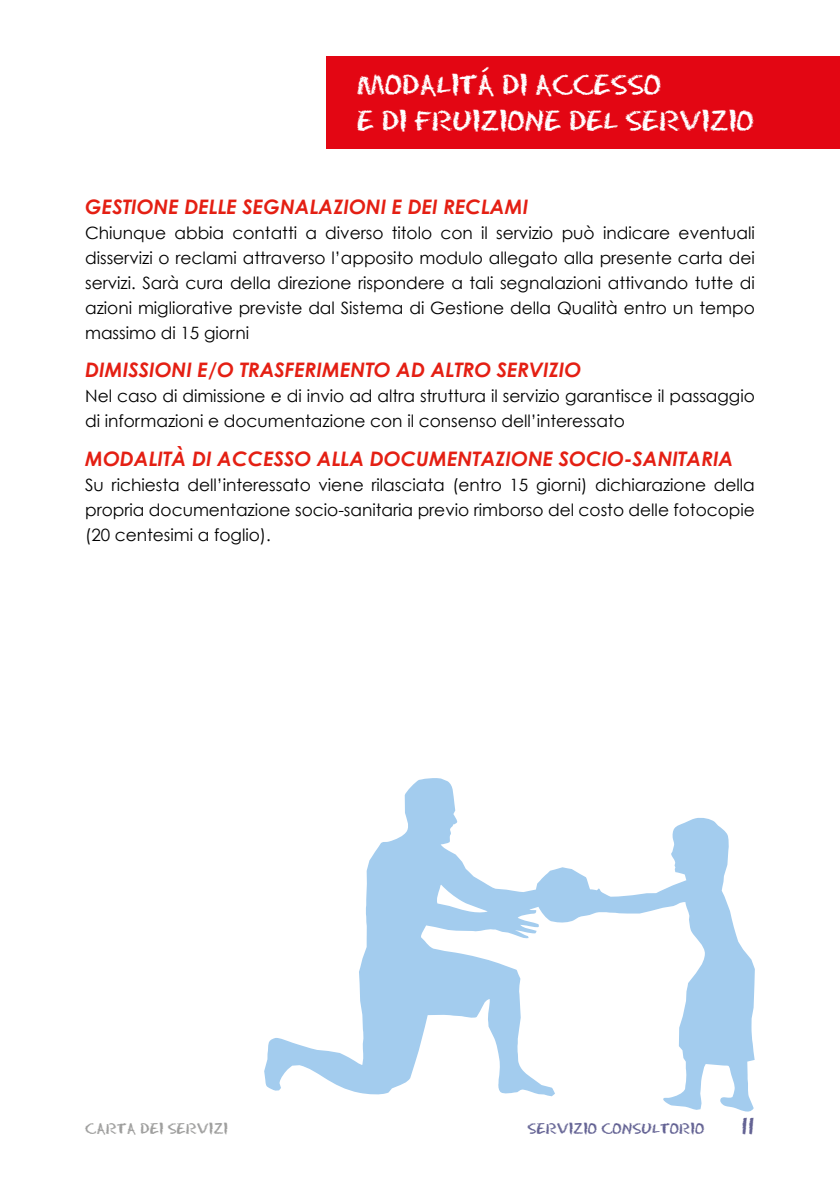
<style>
.page{position:relative;width:840px;height:1191px;background:#fff}
.page>*{position:absolute;margin:0;border:0;box-sizing:border-box;transform-origin:0 0}
.t1{font:30px/36px "Eraser Dust";letter-spacing:-.01em;color:#fff}
.t2{font:24px "Eraser Dust";color:#636293}
.t3{font:italic 700 20px "Century Gothic";color:#e41f13}
.t4{font:17px/25px "Century Gothic";color:#000;text-align:justify}
.t5{font:16px "Eraser Dust";color:#636293}
.t6{font:16px "Eraser Dust";color:#9d9d9c}
</style>
<div class="page">
<div style="left:326px;top:57px;width:513px;height:92px;background:#e30613"></div>
<svg style="left:264px;top:778px;width:490px;height:334px"></svg>
<h1 class="t1" style="left:356px;top:65px;width:398px">MODALITÁ DI ACCESSO<br>E DI FRUIZIONE DEL SERVIZIO</h1>
<p class="t3" style="left:85px;top:191px;width:444px">GESTIONE DELLE SEGNALAZIONI E DEI RECLAMI</p>
<p class="t4" style="left:85px;top:220px;width:671px">Chiunque abbia contatti a diverso titolo con il servizio può indicare eventuali disservizi o reclami attraverso l’apposito modulo allegato alla presente carta dei servizi. Sarà cura della direzione rispondere a tali segnalazioni attivando tutte di azioni migliorative previste dal Sistema di Gestione della Qualità entro un tempo massimo di 15 giorni</p>
<p class="t3" style="left:85px;top:355px;width:497px">DIMISSIONI E/O TRASFERIMENTO AD ALTRO SERVIZIO</p>
<p class="t4" style="left:85px;top:383px;width:670px">Nel caso di dimissione e di invio ad altra struttura il servizio garantisce il passaggio di informazioni e documentazione con il consenso dell’interessato</p>
<p class="t3" style="left:85px;top:443px;width:649px">MODALITÀ DI ACCESSO ALLA DOCUMENTAZIONE SOCIO-SANITARIA</p>
<p class="t4" style="left:85px;top:472px;width:671px">Su richiesta dell’interessato viene rilasciata (entro 15 giorni) dichiarazione della propria documentazione socio-sanitaria previo rimborso del costo delle fotocopie (20 centesimi a foglio).</p>
<p class="t6" style="left:85px;top:1117px;width:144px">CARTA DEI SERVIZI</p>
<p class="t5" style="left:527px;top:1117px;width:178px">SERVIZIO CONSULTORIO</p>
<h2 class="t2" style="left:741px;top:1109px;width:15px">11</h2>
</div>
